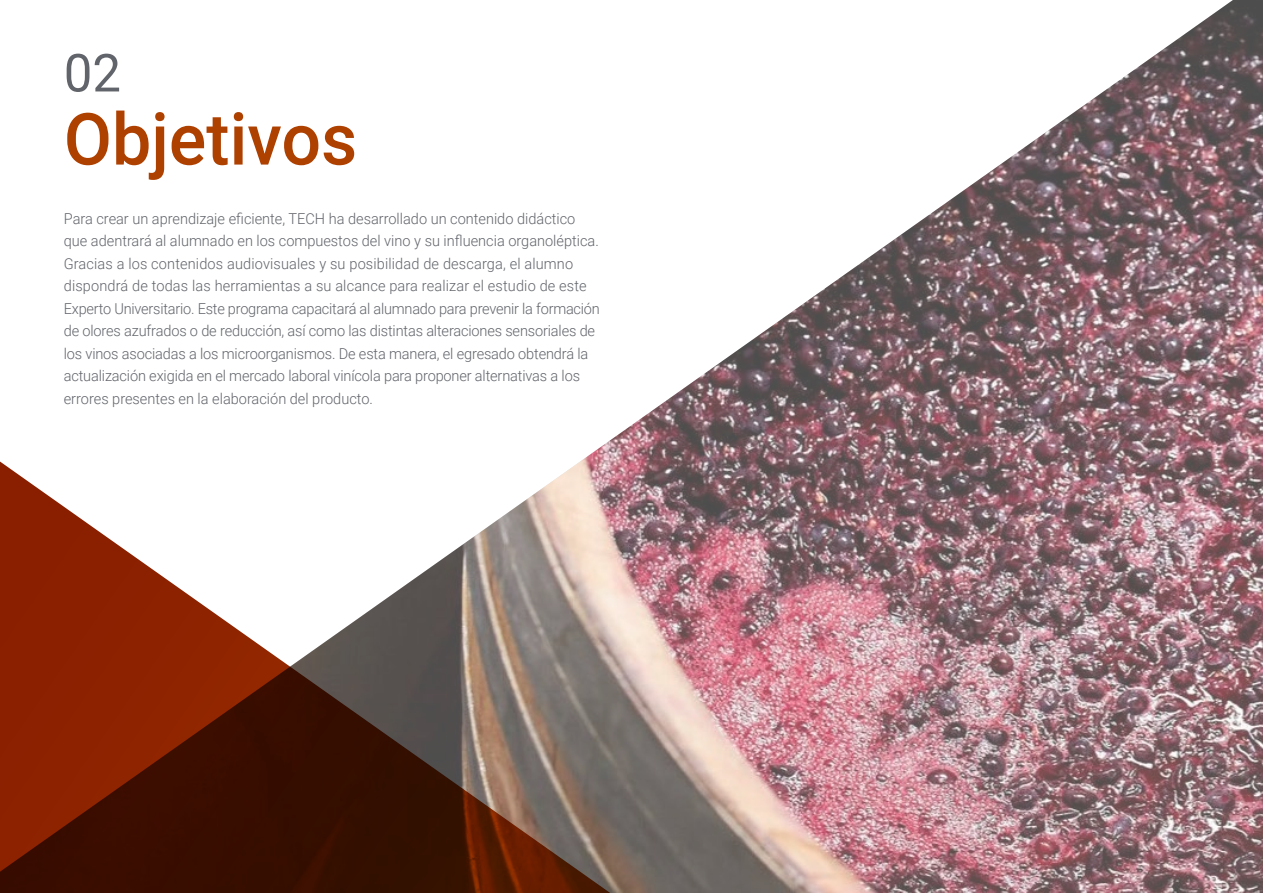
<style>
.page{position:relative;width:1263px;height:893px;background:#fff}
.page>*{position:absolute;margin:0;border:0;box-sizing:border-box;transform-origin:0 0}
.t1{font:500 72px "Roboto";color:#ae4000}
.t2{font:52.5px "Roboto";color:#61646a}
.t3{font:300 15px/22.5px "Roboto";letter-spacing:-.01em;color:#61646a}
</style>
<div class="page">
<img style="left:602px;top:0;width:661px;height:893px">
<svg style="left:0;top:446px;width:640px;height:447px"></svg>
<h2 class="t2" style="left:64px;top:36px;width:59px">02</h2>
<h1 class="t1" style="left:64px;top:89px;width:295px">Objetivos</h1>
<p class="t3" style="left:64px;top:207px;width:537px">Para crear un aprendizaje eficiente, TECH ha desarrollado un contenido didáctico que adentrará al alumnado en los compuestos del vino y su influencia organoléptica.<br>Gracias a los contenidos audiovisuales y su posibilidad de descarga, el alumno dispondrá de todas las herramientas a su alcance para realizar el estudio de este Experto Universitario. Este programa capacitará al alumnado para prevenir la formación de olores azufrados o de reducción, así como las distintas alteraciones sensoriales de los vinos asociadas a los microorganismos. De esta manera, el egresado obtendrá la actualización exigida en el mercado laboral vinícola para proponer alternativas a los errores presentes en la elaboración del producto.</p>
</div>
